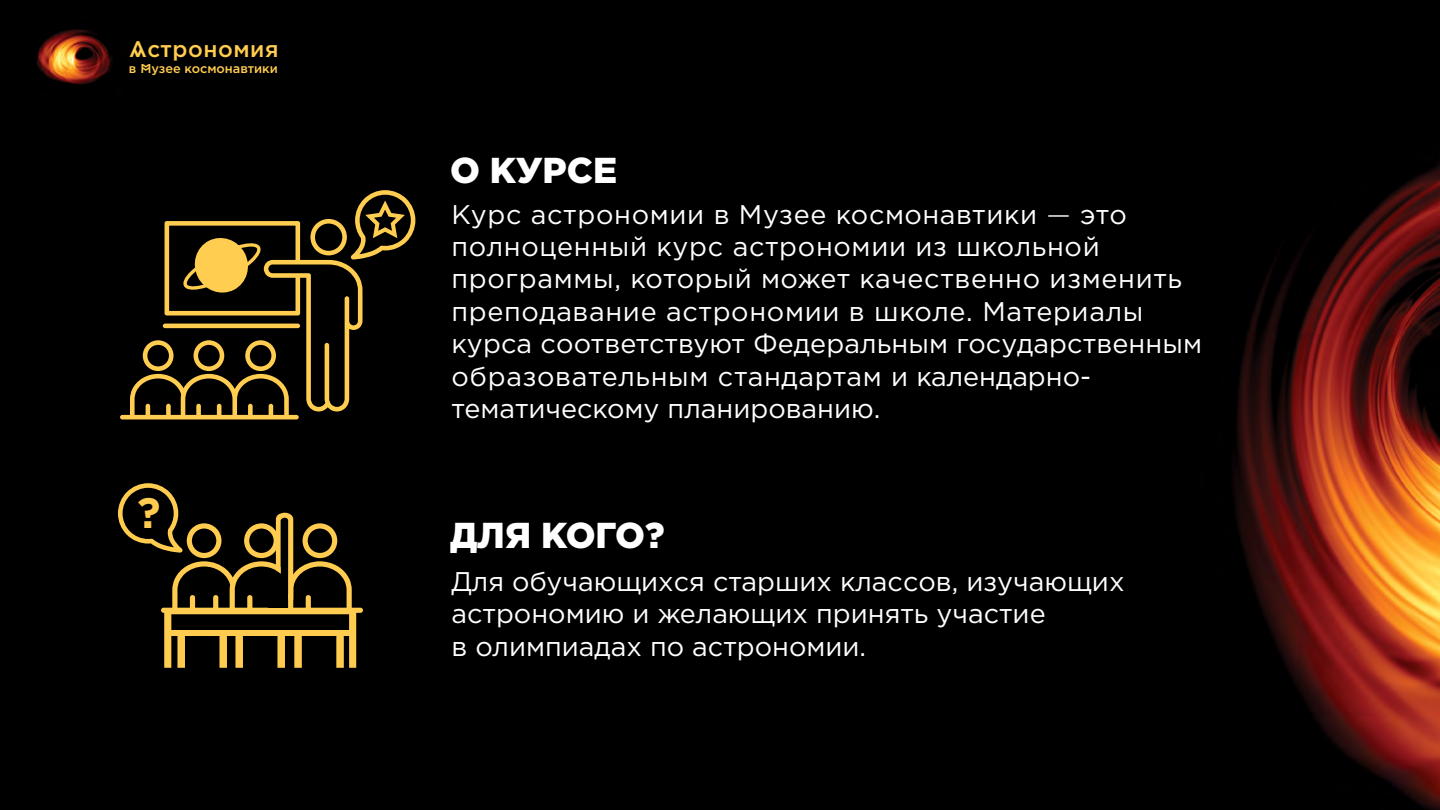
<style>
.page{position:relative;width:1440px;height:810px;background:#000}
.page>*{position:absolute;margin:0;border:0;box-sizing:border-box;transform-origin:0 0}
.t1{font:700 42.53px "Gotham Pro";color:#ffcc4f}
.t2{font:900 36px "Gotham Pro";color:#fff}
.t3{font:27px/32.4px "Gotham Pro";letter-spacing:.025em;color:#fff}
.t4{font:27px/32.4px "Gotham Pro";letter-spacing:.005em;color:#fff}
.t5{font:22.5px "Cosmo Type";letter-spacing:.025em;color:#ffcd4f}
.t6{font:12.75px "Cosmo Type";color:#ffcd4f}
.s1{font-weight:300}
</style>
<div class="page">
<img style="left:37px;top:29px;width:75px;height:55px">
<img style="left:1232px;top:161px;width:208px;height:649px">
<svg style="left:120px;top:190px;width:295px;height:229px"></svg>
<svg style="left:118px;top:483px;width:245px;height:185px"></svg>
<p class="t5" style="left:129px;top:31px;width:151px">Астрономия</p>
<p class="t6" style="left:129px;top:58px;width:150px">в Музее космонавтики</p>
<h1 class="t1" style="left:138px;top:489px;width:25px">?</h1>
<h2 class="t2" style="left:450px;top:150px;width:169px">О КУРСЕ</h2>
<p class="t3" style="left:452px;top:198px;width:752px">Курс астрономии в Музее космонавтики <span class="s1">—</span> это полноценный курс астрономии из школьной программы, который может качественно изменить преподавание астрономии в школе. Материалы курса соответствуют Федеральным государственным образовательным стандартам и календарно&shy;тематическому планированию.</p>
<h2 class="t2" style="left:450px;top:514px;width:216px">ДЛЯ КОГО?</h2>
<p class="t4" style="left:452px;top:565px;width:675px">Для обучающихся старших классов, изучающих астрономию и желающих принять участие<br>в олимпиадах по астрономии.</p>
</div>
